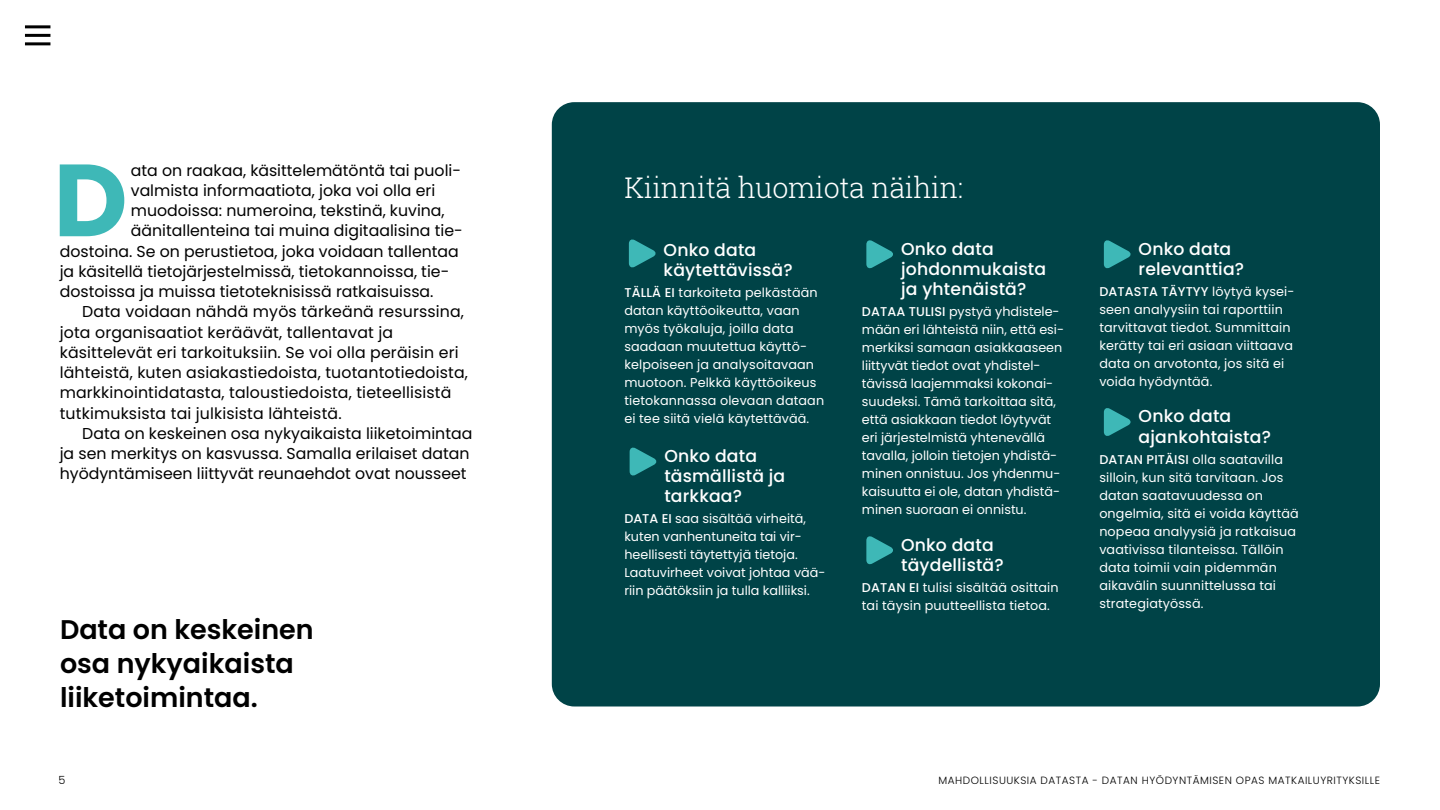
<style>
.page{position:relative;width:1440px;height:810px;background:#fff}
.page>*{position:absolute;margin:0;border:0;box-sizing:border-box;transform-origin:0 0}
.P_leipis_ei_sis{font:700 102.3px "Poppins";color:#3eb8b7}
.H3_otsikko{font:300 28.5px "Roboto Slab";letter-spacing:-.01em;color:#fff}
.P_nosto{font:600 27px "Poppins";color:#000}
.P_infoteksti_sisennys{font:500 17.25px/20.2px "Poppins";letter-spacing:.01em;color:#fff}
.H5_otsikko{font:500 17.25px/20.2px "Poppins";letter-spacing:.01em;color:#fff}
.P_leipis_sis{font:15.75px/20.2px "Poppins";letter-spacing:.01em;color:#000}
.P_leipis_ei_sis-2{font:15.75px "Poppins";color:#000}
.P_laatikko_ei_sis{font:12.75px/18px "Poppins";letter-spacing:.01em;color:#fff}
.t1{font:300 11.25px "Poppins";color:#000}
.t2{font:300 10.5px "Poppins";letter-spacing:.05em;color:#000}
.s1{font-weight:500}
</style>
<div class="page">
<div style="left:552px;top:102px;width:828px;height:604px;background:#004347;border-radius:22px"></div>
<hr style="left:25px;top:34px;width:25px;height:3px;background:#000">
<hr style="left:25px;top:42px;width:25px;height:3px;background:#000">
<hr style="left:25px;top:25px;width:25px;height:3px;background:#000">
<svg style="left:629px;top:239px;width:27px;height:29px"></svg>
<svg style="left:630px;top:447px;width:27px;height:29px"></svg>
<svg style="left:866px;top:240px;width:27px;height:29px"></svg>
<svg style="left:866px;top:536px;width:27px;height:29px"></svg>
<svg style="left:1104px;top:240px;width:27px;height:29px"></svg>
<svg style="left:1104px;top:408px;width:27px;height:28px"></svg>
<p class="P_leipis_ei_sis" style="left:53px;top:141px;width:76px">D</p>
<p class="P_leipis_ei_sis-2" style="left:131px;top:161px;width:329px">ata on raakaa, käsittelemätöntä tai puoli-</p>
<p class="P_leipis_ei_sis-2" style="left:131px;top:181px;width:306px">valmista informaatiota, joka voi olla eri</p>
<p class="P_leipis_ei_sis-2" style="left:131px;top:201px;width:315px">muodoissa: numeroina, tekstinä, kuvina,</p>
<p class="P_leipis_ei_sis-2" style="left:131px;top:222px;width:333px">äänitallenteina tai muina digitaalisina tie-</p>
<p class="P_leipis_ei_sis-2" style="left:60px;top:242px;width:401px">dostoina. Se on perustietoa, joka voidaan tallentaa</p>
<p class="P_leipis_ei_sis-2" style="left:60px;top:262px;width:391px">ja käsitellä tietojärjestelmissä, tietokannoissa, tie-</p>
<p class="P_leipis_ei_sis-2" style="left:60px;top:282px;width:375px">dostoissa ja muissa tietoteknisissä ratkaisuissa.</p>
<p class="P_leipis_sis" style="left:60px;top:302px;width:410px;text-indent:22px">Data voidaan nähdä myös tärkeänä resurssina, jota organisaatiot keräävät, tallentavat ja käsittelevät eri tarkoituksiin. Se voi olla peräisin eri lähteistä, kuten asiakastiedoista, tuotantotiedoista, markkinointidatasta, taloustiedoista, tieteellisistä tutkimuksista tai julkisista lähteistä.</p>
<p class="P_leipis_sis" style="left:60px;top:423px;width:414px;text-indent:22px">Data on keskeinen osa nykyaikaista liiketoimintaa ja sen merkitys on kasvussa. Samalla erilaiset datan hyödyntämiseen liittyvät reunaehdot ovat nousseet</p>
<p class="P_nosto" style="left:60px;top:614px;width:255px">Data on keskeinen</p>
<p class="P_nosto" style="left:60px;top:648px;width:235px">osa nykyaikaista</p>
<p class="P_nosto" style="left:60px;top:681px;width:199px">liiketoimintaa.</p>
<h3 class="H3_otsikko" style="left:624px;top:168px;width:341px">Kiinnitä huomiota näihin:</h3>
<h5 class="H5_otsikko" style="left:664px;top:240px;width:131px">Onko data käytettävissä?</h5>
<p class="P_laatikko_ei_sis" style="left:624px;top:284px;width:201px"><span class="s1">TÄLLÄ EI</span> tarkoiteta pelkästään datan käyttöoikeutta, vaan myös työkaluja, joilla data saadaan muutettua käyttö&shy;kelpoiseen ja analysoitavaan muotoon. Pelkkä käyttöoikeus tietokannassa olevaan dataan ei tee siitä vielä käytettävää.</p>
<p class="P_infoteksti_sisennys" style="left:664px;top:446px;width:122px">Onko data täsmällistä ja tarkkaa?</p>
<p class="P_laatikko_ei_sis" style="left:624px;top:510px;width:203px"><span class="s1">DATA EI</span> saa sisältää virheitä, kuten vanhentuneita tai vir&shy;heellisesti täytettyjä tietoja.<br>Laatuvirheet voivat johtaa vää&shy;riin päätöksiin ja tulla kalliiksi.</p>
<p class="P_infoteksti_sisennys" style="left:901px;top:239px;width:147px">Onko data johdonmukaista ja yhtenäistä?</p>
<p class="P_laatikko_ei_sis" style="left:862px;top:303px;width:204px"><span class="s1">DATAA TULISI</span> pystyä yhdistele&shy;mään eri lähteistä niin, että esi&shy;merkiksi samaan asiakkaaseen liittyvät tiedot ovat yhdistel&shy;tävissä laajemmaksi kokonai&shy;suudeksi. Tämä tarkoittaa sitä, että asiakkaan tiedot löytyvät eri järjestelmistä yhtenevällä tavalla, jolloin tietojen yhdistä&shy;minen onnistuu. Jos yhdenmu&shy;kaisuutta ei ole, datan yhdistä&shy;minen suoraan ei onnistu.</p>
<p class="P_infoteksti_sisennys" style="left:901px;top:535px;width:104px">Onko data täydellistä?</p>
<p class="P_laatikko_ei_sis" style="left:862px;top:578px;width:198px"><span class="s1">DATAN EI</span> tulisi sisältää osittain tai täysin puutteellista tietoa.</p>
<p class="P_infoteksti_sisennys" style="left:1139px;top:239px;width:107px">Onko data relevanttia?</p>
<p class="P_laatikko_ei_sis" style="left:1099px;top:282px;width:197px"><span class="s1">DATASTA TÄYTYY</span> löytyä kysei&shy;seen analyysiin tai raporttiin tarvittavat tiedot. Summittain kerätty tai eri asiaan viittaava data on arvotonta, jos sitä ei voida hyödyntää.</p>
<p class="P_infoteksti_sisennys" style="left:1139px;top:406px;width:134px">Onko data ajankohtaista?</p>
<p class="P_laatikko_ei_sis" style="left:1099px;top:450px;width:201px"><span class="s1">DATAN PITÄISI</span> olla saatavilla silloin, kun sitä tarvitaan. Jos datan saatavuudessa on ongelmia, sitä ei voida käyttää nopeaa analyysiä ja ratkaisua vaativissa tilanteissa. Tällöin data toimii vain pidemmän aikavälin suunnittelussa tai strategiatyössä.</p>
<p class="t1" style="left:58px;top:773px;width:8px">5</p>
<p class="t2" style="left:939px;top:774px;width:443px">MAHDOLLISUUKSIA DATASTA - DATAN HYÖDYNTÄMISEN OPAS MATKAILUYRITYKSILLE</p>
</div>
